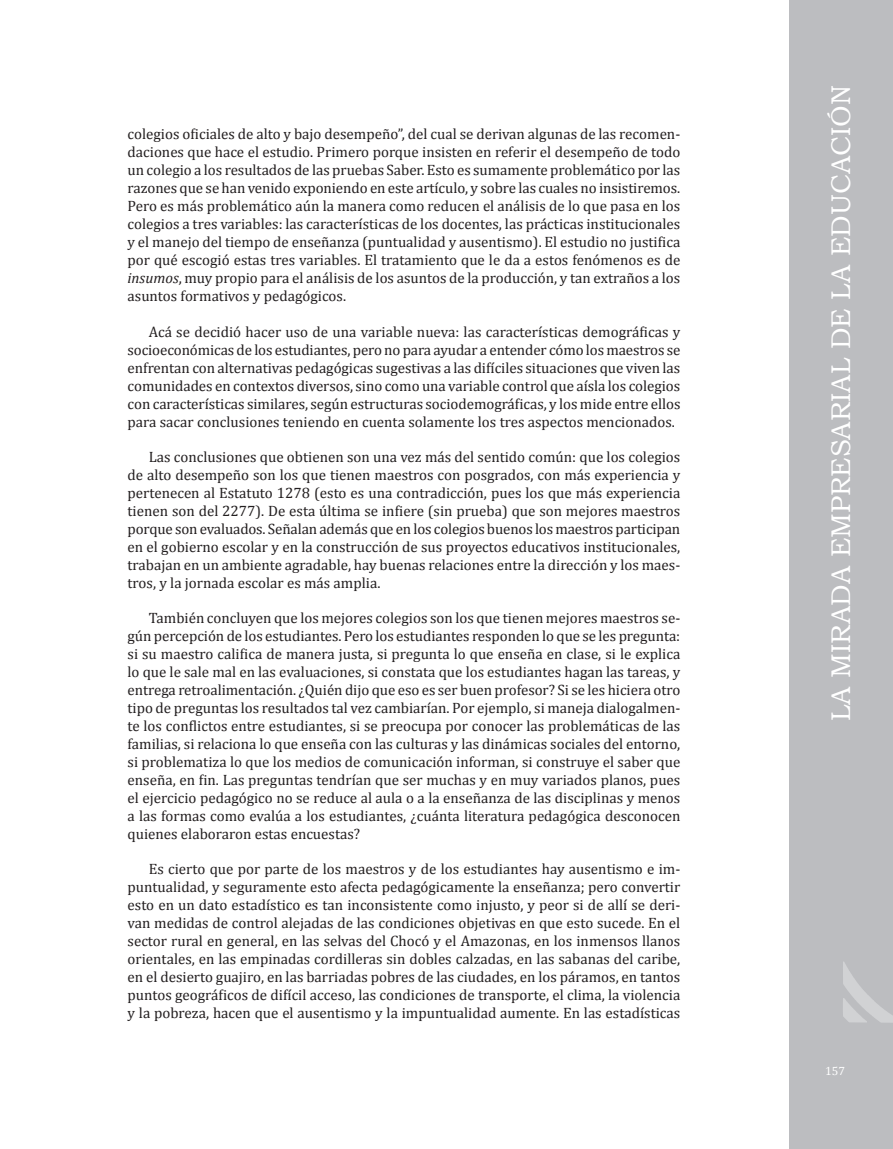
<style>
.page{position:relative;width:893px;height:1149px;background:#fff}
.page>*{position:absolute;margin:0;border:0;box-sizing:border-box;transform-origin:0 0}
.t1{font:27px "Bookman Old Style";color:#fff}
.C__DE_TEXTO{font:15px/18px "Cambria";color:#231f20;text-align:justify}
.t2{font:12px "Cambria";color:#fff}
.s1{font-style:italic}
</style>
<div class="page">
<div style="left:789px;top:0;width:104px;height:1148px;background:#bcbdc0"></div>
<svg style="left:843px;top:962px;width:50px;height:60px"></svg>
<p class="C__DE_TEXTO" style="left:128px;top:125px;width:554px">colegios oficiales de alto y bajo desempeño”, del cual se derivan algunas de las recomen&shy;daciones que hace el estudio. Primero porque insisten en referir el desempeño de todo un colegio a los resultados de las pruebas Saber. Esto es sumamente problemático por las razones que se han venido exponiendo en este artículo, y sobre las cuales no insistiremos.<br>Pero es más problemático aún la manera como reducen el análisis de lo que pasa en los colegios a tres variables: las características de los docentes, las prácticas institucionales y el manejo del tiempo de enseñanza (puntualidad y ausentismo). El estudio no justifica por qué escogió estas tres variables. El tratamiento que le da a estos fenómenos es de <span class="s1">insumos</span>, muy propio para el análisis de los asuntos de la producción, y tan extraños a los asuntos formativos y pedagógicos.</p>
<p class="C__DE_TEXTO" style="left:128px;top:322px;width:554px;text-indent:21px">Acá se decidió hacer uso de una variable nueva: las características demográficas y socioeconómicas de los estudiantes, pero no para ayudar a entender cómo los maestros se enfrentan con alternativas pedagógicas sugestivas a las difíciles situaciones que viven las comunidades en contextos diversos, sino como una variable control que aísla los colegios con características similares, según estructuras sociodemográficas, y los mide entre ellos para sacar conclusiones teniendo en cuenta solamente los tres aspectos mencionados.</p>
<p class="C__DE_TEXTO" style="left:128px;top:447px;width:554px;text-indent:21px">Las conclusiones que obtienen son una vez más del sentido común: que los colegios de alto desempeño son los que tienen maestros con posgrados, con más experiencia y pertenecen al Estatuto 1278 (esto es una contradicción, pues los que más experiencia tienen son del 2277). De esta última se infiere (sin prueba) que son mejores maestros porque son evaluados. Señalan además que en los colegios buenos los maestros participan en el gobierno escolar y en la construcción de sus proyectos educativos institucionales, trabajan en un ambiente agradable, hay buenas relaciones entre la dirección y los maes&shy;tros, y la jornada escolar es más amplia.</p>
<p class="C__DE_TEXTO" style="left:128px;top:608px;width:554px;text-indent:21px">También concluyen que los mejores colegios son los que tienen mejores maestros se&shy;gún percepción de los estudiantes. Pero los estudiantes responden lo que se les pregunta: si su maestro califica de manera justa, si pregunta lo que enseña en clase, si le explica lo que le sale mal en las evaluaciones, si constata que los estudiantes hagan las tareas, y entrega retroalimentación. ¿Quién dijo que eso es ser buen profesor? Si se les hiciera otro tipo de preguntas los resultados tal vez cambiarían. Por ejemplo, si maneja dialogalmen&shy;te los conflictos entre estudiantes, si se preocupa por conocer las problemáticas de las familias, si relaciona lo que enseña con las culturas y las dinámicas sociales del entorno, si problematiza lo que los medios de comunicación informan, si construye el saber que enseña, en fin. Las preguntas tendrían que ser muchas y en muy variados planos, pues el ejercicio pedagógico no se reduce al aula o a la enseñanza de las disciplinas y menos a las formas como evalúa a los estudiantes, ¿cuánta literatura pedagógica desconocen quienes elaboraron estas encuestas?</p>
<p class="C__DE_TEXTO" style="left:128px;top:859px;width:554px;text-indent:21px">Es cierto que por parte de los maestros y de los estudiantes hay ausentismo e im&shy;puntualidad, y seguramente esto afecta pedagógicamente la enseñanza; pero convertir esto en un dato estadístico es tan inconsistente como injusto, y peor si de allí se deri&shy;van medidas de control alejadas de las condiciones objetivas en que esto sucede. En el sector rural en general, en las selvas del Chocó y el Amazonas, en los inmensos llanos orientales, en las empinadas cordilleras sin dobles calzadas, en las sabanas del caribe, en el desierto guajiro, en las barriadas pobres de las ciudades, en los páramos, en tantos puntos geográficos de difícil acceso, las condiciones de transporte, el clima, la violencia y la pobreza, hacen que el ausentismo y la impuntualidad aumente. En las estadísticas</p>
<h1 class="t1" style="left:825px;top:721px;width:637px;rotate:-90deg">LA MIRADA EMPRESARIAL DE LA EDUCACIÓN</h1>
<p class="t2" style="left:825px;top:1063px;width:21px">157</p>
</div>
